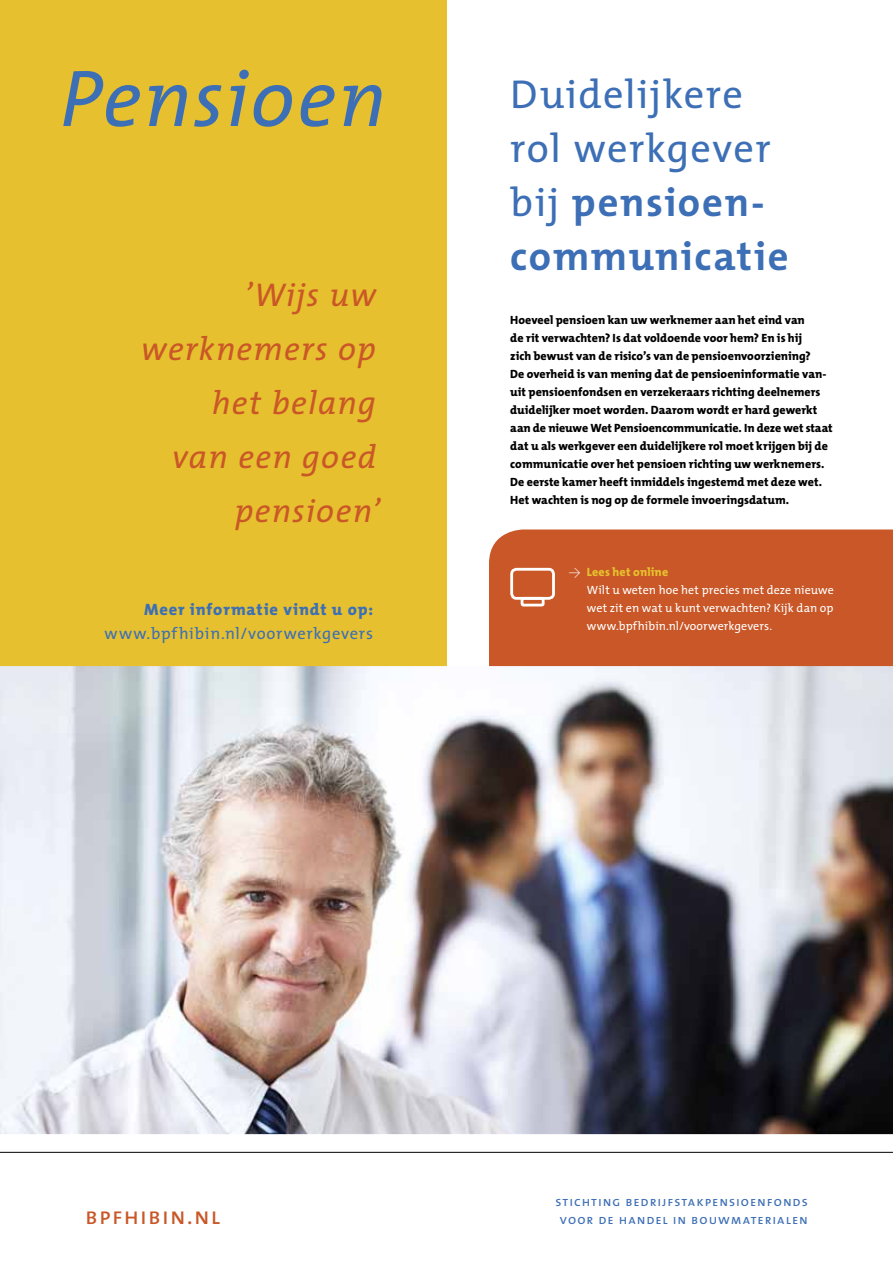
<style>
.page{position:relative;width:893px;height:1263px;background:#fff}
.page>*{position:absolute;margin:0;border:0;box-sizing:border-box;transform-origin:0 0}
.t1{font:italic 81px "The Mix";letter-spacing:.03em;color:#3c6fb5}
.t2{font:40.5px/54px "The Mix";letter-spacing:.03em;color:#3c6fb5}
.t3{font:italic 33px/54px "The Mix";letter-spacing:.035em;color:#c95727;text-align:right}
.t4{font:24px "The Mix Regular Caps";letter-spacing:.05em;color:#c95727}
.t5{font:16.5px "The Mix";letter-spacing:.045em;color:#3c6fb5}
.t6{font:800 16.5px "The Mix";letter-spacing:.05em;color:#3c6fb5}
.t7{font:13.5px "The Mix Regular Caps";letter-spacing:.075em;color:#3c6fb5}
.t8{font:800 12px/18px "The Mix";color:#000}
.t9{font:12px/18px "The Mix";letter-spacing:.005em;color:#fff}
.s1{font-weight:700}
.s2{font-family:"DIN Pro";font-weight:300}
.s3{font-weight:800;color:#e6c02e}
</style>
<div class="page">
<div style="left:0;top:0;width:446px;height:666px;background:#e6c02e"></div>
<hr style="left:0;top:1152px;width:893px;height:1px;background:#000">
<div style="left:489px;top:529px;width:404px;height:137px;background:#c95727"></div>
<div style="left:510px;top:568px;width:45px;height:32px;border:3px solid #fff;border-radius:5px"></div>
<div style="left:521px;top:597px;width:24px;height:9px;border:3px solid #fff;border-radius:2px"></div>
<img style="left:0;top:666px;width:893px;height:468px">
<h1 class="t1" style="left:60px;top:31px;width:328px">Pensioen</h1>
<h3 class="t3" style="left:141px;top:267px;width:240px">’Wijs uw werknemers op het belang<br>van een goed pensioen’</h3>
<h3 class="t6" style="left:144px;top:600px;width:231px">Meer informatie vindt u op:</h3>
<h3 class="t5" style="left:105px;top:620px;width:270px">www.bpfhibin.nl/voorwerkgevers</h3>
<h2 class="t2" style="left:510px;top:66px;width:280px">Duidelijkere rol werkgever bij <span class="s1">pensioen&shy;communicatie</span></h2>
<p class="t8" style="left:510px;top:311px;width:324px">Hoeveel pensioen kan uw werknemer aan het eind van<br>de rit verwachten? Is dat voldoende voor hem? En is hij<br>zich bewust van de risico’s van de pensioenvoorziening?<br>De overheid is van mening dat de pensioeninformatie van&shy;uit pensioenfondsen en verzekeraars richting deelnemers duidelijker moet worden. Daarom wordt er hard gewerkt aan de nieuwe Wet Pensioencommunicatie. In deze wet staat dat u als werkgever een duidelijkere rol moet krijgen bij de communicatie over het pensioen richting uw werknemers.<br>De eerste kamer heeft inmiddels ingestemd met deze wet.<br>Het wachten is nog op de formele invoeringsdatum.</p>
<p class="t9" style="left:587px;top:563px;width:249px;text-indent:-18px"><span class="s2">→</span> <span class="s3">Lees het online<br></span>Wilt u weten hoe het precies met deze nieuwe wet zit en wat u kunt verwachten? Kijk dan op www.bpfhibin.nl/voorwerkgevers.</p>
<p class="t7" style="left:555px;top:1190px;width:254px">stichting bedrijfstakpensioenfonds</p>
<h3 class="t4" style="left:85px;top:1196px;width:137px">bpfhibin.nl</h3>
<p class="t7" style="left:560px;top:1208px;width:249px">voor de handel in bouwmaterialen</p>
</div>
